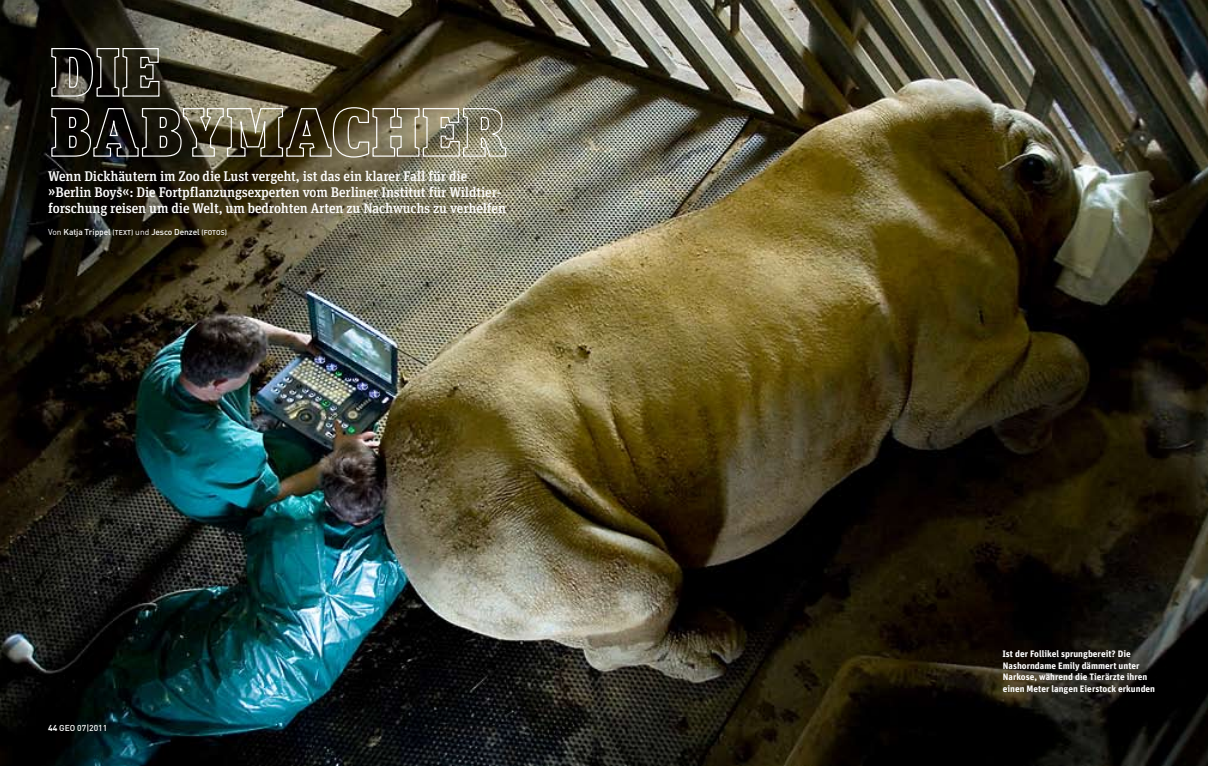
<style>
.page{position:relative;width:1208px;height:766px;background:#fff}
.page>*{position:absolute;margin:0;border:0;box-sizing:border-box;transform-origin:0 0}
.t1{font:500 14px/16px "Unit Slab OT";letter-spacing:-.01em;color:#fff}
.t2{font:700 9.3px/11.5px "Unit OT";color:#fff}
.t3{font:500 8.5px "DIN";letter-spacing:-.01em;color:#fff}
.s1{font-weight:400}
.s2{font-size:7px}
.s3{font-weight:700}
</style>
<div class="page">
<img style="left:0;top:0;width:1208px;height:765px">
<svg style="left:51px;top:47px;width:109px;height:50px;background:#413f37"></svg>
<svg style="left:51px;top:106px;width:456px;height:52px;background:#615c4b"></svg>
<p class="t1" style="left:48px;top:168px;width:459px">Wenn Dickhäutern im Zoo die Lust vergeht, ist das ein klarer Fall für die »Berlin Boys«: Die Fortpflanzungsexperten vom Berliner Institut für Wildtier&shy;forschung reisen um die Welt, um bedrohten Arten zu Nachwuchs zu verhelfen</p>
<p class="t3" style="left:48px;top:226px;width:180px"><span class="s1">Von</span> Katja Trippel <span class="s2">(TEXT)</span> <span class="s1">und</span> Jesco Denzel <span class="s2">(FOTOS)</span></p>
<p class="t3" style="left:48px;top:721px;width:61px"><span class="s3">44</span> GEO 07|2011</p>
<p class="t2" style="left:1002px;top:648px;width:154px">Ist der Follikel sprungbereit? Die Nashorndame Emily dämmert unter Narkose, während die Tierärzte ihren einen Meter langen Eierstock erkunden</p>
</div>
